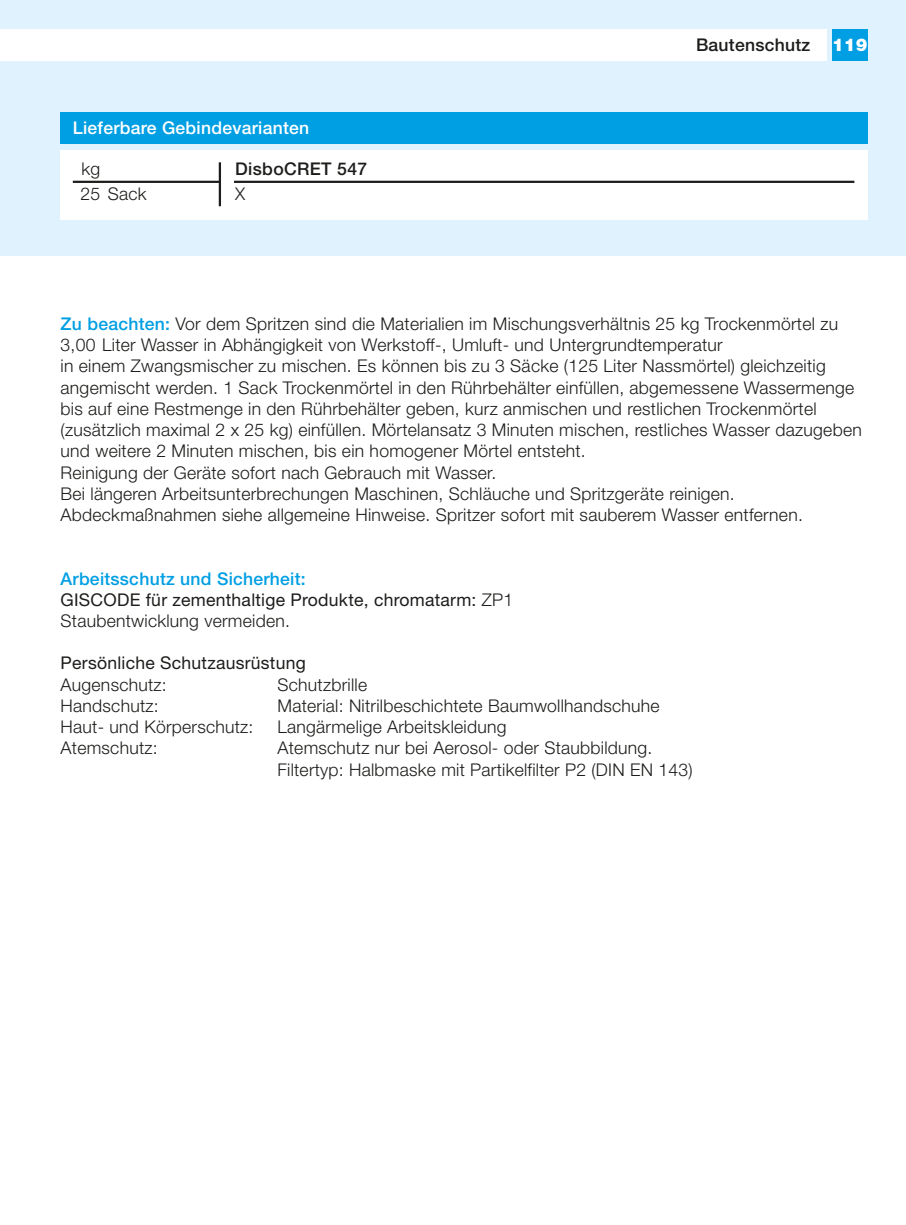
<style>
.page{position:relative;width:906px;height:1225px;background:#fff}
.page>*{position:absolute;margin:0;border:0;box-sizing:border-box;transform-origin:0 0}
.t1{font:300 17.55px/21.2px "Helvetica Neue LT";letter-spacing:.015em;color:#1d1d1b}
.t2{font:17.55px/21.2px "Helvetica Neue LT";letter-spacing:.015em;color:#1d1d1b}
.t3{font:500 17.55px "Helvetica Neue LT";letter-spacing:.015em;color:#fff}
.t4{font:500 17.55px "Helvetica Neue LT";letter-spacing:.015em;color:#1d1d1b}
.t5{font:900 17.55px "Helvetica Neue LT";color:#fff}
.s1{font-weight:500;color:#009fe3}
.s2{font-weight:300}
</style>
<div class="page">
<div style="left:0;top:0;width:906px;height:255px;background:#dff2fd"></div>
<div style="left:0;top:29px;width:826px;height:32px;background:#fff"></div>
<div style="left:832px;top:29px;width:35px;height:32px;background:#009fe3"></div>
<div style="left:60px;top:150px;width:807px;height:70px;background:#fff"></div>
<div style="left:61px;top:112px;width:806px;height:32px;background:#009fe3"></div>
<hr style="left:73px;top:181px;width:781px;height:2px;background:#1d1d1b">
<div style="left:221px;top:165px;width:13px;height:37px;background:#fff"></div>
<hr style="left:219px;top:162px;width:2px;height:44px;background:#1d1d1b">
<p class="t3" style="left:73px;top:118px;width:238px">Lieferbare Gebindevarianten</p>
<p class="t1" style="left:80px;top:156px;width:68px;line-height:24.8px">kg<br>25 Sack</p>
<p class="t4" style="left:235px;top:158px;width:133px">DisboCRET 547</p>
<p class="t1" style="left:235px;top:182px;width:12px">X</p>
<p class="t4" style="left:696px;top:34px;width:116px">Bautenschutz</p>
<p class="t5" style="left:832px;top:35px;width:37px">119</p>
<p class="t1" style="left:61px;top:313px;width:802px"><span class="s1">Zu beachten:</span> Vor dem Spritzen sind die Materialien im Mischungsverhältnis 25 kg Trockenmörtel zu 3,00 Liter Wasser in Abhängigkeit von Werkstoff-, Umluft- und Untergrundtemperatur<br>in einem Zwangsmischer zu mischen. Es können bis zu 3 Säcke (125 Liter Nassmörtel) gleichzeitig angemischt werden. 1 Sack Trockenmörtel in den Rührbehälter einfüllen, abgemessene Wassermenge bis auf eine Restmenge in den Rührbehälter geben, kurz anmischen und restlichen Trockenmörtel (zusätzlich maximal 2 x 25 kg) einfüllen. Mörtelansatz 3 Minuten mischen, restliches Wasser dazugeben und weitere 2 Minuten mischen, bis ein homogener Mörtel entsteht.<br>Reinigung der Geräte sofort nach Gebrauch mit Wasser.<br>Bei längeren Arbeitsunterbrechungen Maschinen, Schläuche und Spritzgeräte reinigen.<br>Abdeckmaßnahmen siehe allgemeine Hinweise. Spritzer sofort mit sauberem Wasser entfernen.</p>
<p class="t2" style="left:61px;top:567px;width:454px"><span class="s1">Arbeitsschutz und Sicherheit:<br></span>GISCODE für zementhaltige Produkte, chromatarm: <span class="s2">ZP1<br>Staubentwicklung vermeiden.</span></p>
<p class="t2" style="left:61px;top:652px;width:247px">Persönliche Schutzausrüstung</p>
<p class="t1" style="left:61px;top:673px;width:108px">Augenschutz:</p>
<p class="t1" style="left:277px;top:673px;width:91px">Schutzbrille</p>
<p class="t1" style="left:61px;top:695px;width:100px">Handschutz:</p>
<p class="t1" style="left:277px;top:695px;width:383px">Material: Nitrilbeschichtete Baumwollhandschuhe</p>
<p class="t1" style="left:61px;top:716px;width:194px">Haut- und Körperschutz:</p>
<p class="t1" style="left:277px;top:716px;width:230px">Langärmelige Arbeitskleidung</p>
<p class="t1" style="left:61px;top:737px;width:99px">Atemschutz:</p>
<p class="t1" style="left:277px;top:737px;width:417px">Atemschutz nur bei Aerosol- oder Staubbildung.<br>Filtertyp: Halbmaske mit Partikelfilter P2 (DIN EN 143)</p>
</div>
